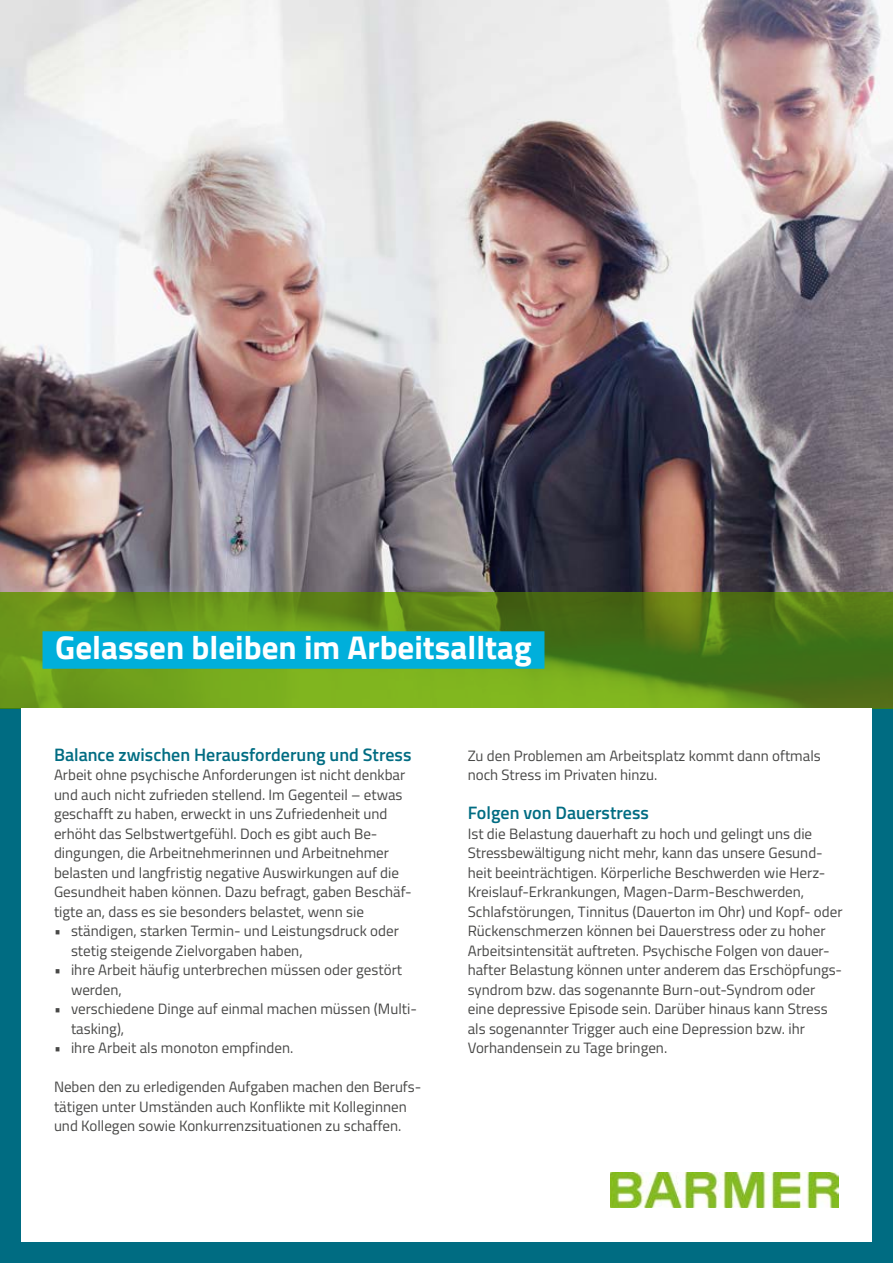
<style>
.page{position:relative;width:893px;height:1263px;background:#fff}
.page>*{position:absolute;margin:0;border:0;box-sizing:border-box;transform-origin:0 0}
.t1{font:700 33px "BGEK Titillium";color:#fff}
.t2{font:600 18px "BGEK Titillium";color:#006c82}
.t3{font:15px/19.5px "BGEK Titillium";color:#484847}
</style>
<div class="page">
<img style="left:0;top:0;width:893px;height:592px">
<div style="left:0;top:708px;width:893px;height:555px;background:#006c82"></div>
<svg style="left:0;top:592px;width:893px;height:116px;background:#608c19"></svg>
<div style="left:21px;top:708px;width:851px;height:534px;background:#fff"></div>
<div style="left:43px;top:631px;width:501px;height:38px;background:#00afdb"></div>
<img style="left:610px;top:1173px;width:229px;height:34px">
<h1 class="t1" style="left:55px;top:622px;width:478px">Gelassen bleiben im Arbeitsalltag</h1>
<p class="t2" style="left:54px;top:741px;width:359px">Balance zwischen Herausforderung und Stress</p>
<p class="t3" style="left:54px;top:764px;width:359px">Arbeit ohne psychische Anforderungen ist nicht denkbar und auch nicht zufrieden stellend. Im Gegenteil – etwas geschafft zu haben, erweckt in uns Zufriedenheit und erhöht das Selbstwertgefühl. Doch es gibt auch Be&shy;dingungen, die Arbeitnehmerinnen und Arbeitnehmer belasten und langfristig negative Auswirkungen auf die Gesundheit haben können. Dazu befragt, gaben Beschäf&shy;tigte an, dass es sie besonders belastet, wenn sie</p>
<p class="t3" style="left:71px;top:920px;width:329px;text-indent:-17px">• ständigen, starken Termin- und Leistungsdruck oder stetig steigende Zielvorgaben haben,</p>
<p class="t3" style="left:71px;top:959px;width:333px;text-indent:-17px">• ihre Arbeit häufig unterbrechen müssen oder gestört werden,</p>
<p class="t3" style="left:71px;top:998px;width:347px;text-indent:-17px">• verschiedene Dinge auf einmal machen müssen (Multi&shy;tasking),</p>
<p class="t3" style="left:54px;top:1037px;width:241px">• ihre Arbeit als monoton empfinden.</p>
<p class="t3" style="left:54px;top:1076px;width:369px">Neben den zu erledigenden Aufgaben machen den Berufs&shy;tätigen unter Umständen auch Konflikte mit Kolleginnen und Kollegen sowie Konkurrenzsituationen zu schaffen.</p>
<p class="t3" style="left:468px;top:745px;width:355px">Zu den Problemen am Arbeitsplatz kommt dann oftmals noch Stress im Privaten hinzu.</p>
<p class="t2" style="left:468px;top:799px;width:183px">Folgen von Dauerstress</p>
<p class="t3" style="left:468px;top:823px;width:376px">Ist die Belastung dauerhaft zu hoch und gelingt uns die Stressbewältigung nicht mehr, kann das unsere Gesund&shy;heit beeinträchtigen. Körperliche Beschwerden wie Herz-Kreislauf-Erkrankungen, Magen-Darm-Beschwerden, Schlafstörungen, Tinnitus (Dauerton im Ohr) und Kopf- oder Rückenschmerzen können bei Dauerstress oder zu hoher Arbeitsintensität auftreten. Psychische Folgen von dauer&shy;hafter Belastung können unter anderem das Erschöpfungs&shy;syndrom bzw. das sogenannte Burn-out-Syndrom oder eine depressive Episode sein. Darüber hinaus kann Stress als sogenannter Trigger auch eine Depression bzw. ihr Vorhandensein zu Tage bringen.</p>
</div>
